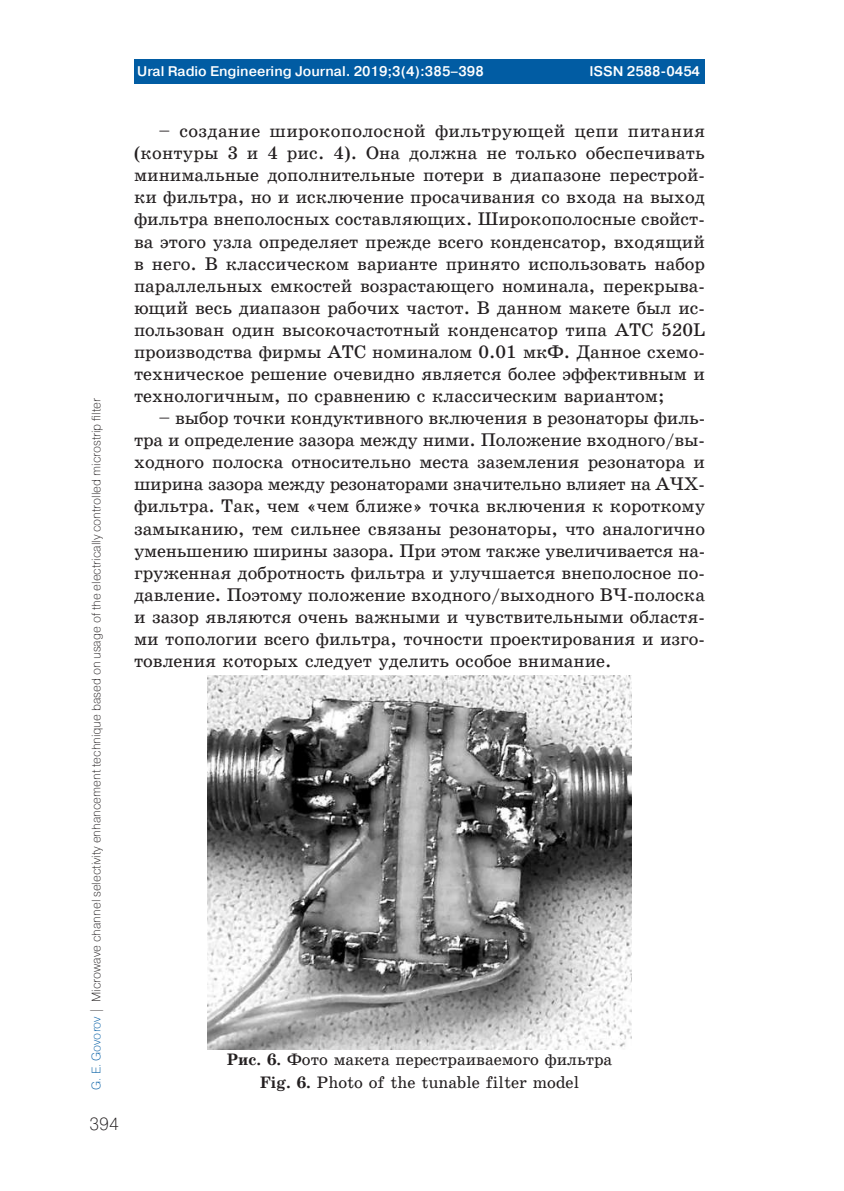
<style>
.page{position:relative;width:844px;height:1191px;background:#fff}
.page>*{position:absolute;margin:0;border:0;box-sizing:border-box;transform-origin:0 0}
.t1{font:18.38px/22.1px "School Book C";color:#231f20;text-align:justify}
.t2{font:200 17.5px "Pragmatica";color:#231f20}
.t3{font:16.62px/23.1px "School Book C";color:#231f20;text-align:center}
.t4{font:500 14px "Pragmatica";color:#fff}
.t5{font:200 12.25px "Pragmatica";color:#231f20}
.s1{color:#015ca3}
.s2{font-family:"School Book C Bold"}
</style>
<div class="page">
<div style="left:134px;top:60px;width:570px;height:24px;background:#015ca3"></div>
<img style="left:207px;top:675px;width:424px;height:374px">
<p class="t4" style="left:137px;top:63px;width:348px">Ural Radio Engineering Journal. 2019;3(4):385–398</p>
<p class="t4" style="left:589px;top:63px;width:112px">ISSN 2588-0454</p>
<p class="t5" style="left:88px;top:1089px;width:693px;rotate:-90deg"><span class="s1">G. E. Govorov</span> | Microwave channel selectivity enhancement technique based on usage of the electrically controlled microstrip filter</p>
<p class="t2" style="left:89px;top:1112px;width:31px">394</p>
<p class="t1" style="left:134px;top:120px;width:572px;text-indent:25px">– создание широкополосной фильтрующей цепи питания (контуры 3 и 4 рис. 4). Она должна не только обеспечивать минимальные дополнительные потери в диапазоне перестрой&shy;ки фильтра, но и исключение просачивания со входа на выход фильтра внеполосных составляющих. Широкополосные свойст&shy;ва этого узла определяет прежде всего конденсатор, входящий в него. В классическом варианте принято использовать набор параллельных емкостей возрастающего номинала, перекрыва&shy;ющий весь диапазон рабочих частот. В данном макете был ис&shy;пользован один высокочастотный конденсатор типа ATC 520L производства фирмы АТС номиналом 0.01 мкФ. Данное схемо&shy;техническое решение очевидно является более эффективным и технологичным, по сравнению с классическим вариантом;</p>
<p class="t1" style="left:134px;top:407px;width:572px;text-indent:25px">– выбор точки кондуктивного включения в резонаторы филь&shy;тра и определение зазора между ними. Положение входного/вы&shy;ходного полоска относительно места заземления резонатора и ширина зазора между резонаторами значительно влияет на АЧХ&shy;фильтра. Так, чем «чем ближе» точка включения к короткому замыканию, тем сильнее связаны резонаторы, что аналогично уменьшению ширины зазора. При этом также увеличивается на&shy;груженная добротность фильтра и улучшается внеполосное по&shy;давление. Поэтому положение входного/выходного ВЧ-полоска и зазор являются очень важными и чувствительными областя&shy;ми топологии всего фильтра, точности проектирования и изго&shy;товления которых следует уделить особое внимание.</p>
<p class="t3" style="left:227px;top:1048px;width:387px"><span class="s2">Рис. 6.</span> Фото макета перестраиваемого фильтра<br><span class="s2">Fig. 6.</span> Photo of the tunable filter model</p>
</div>
